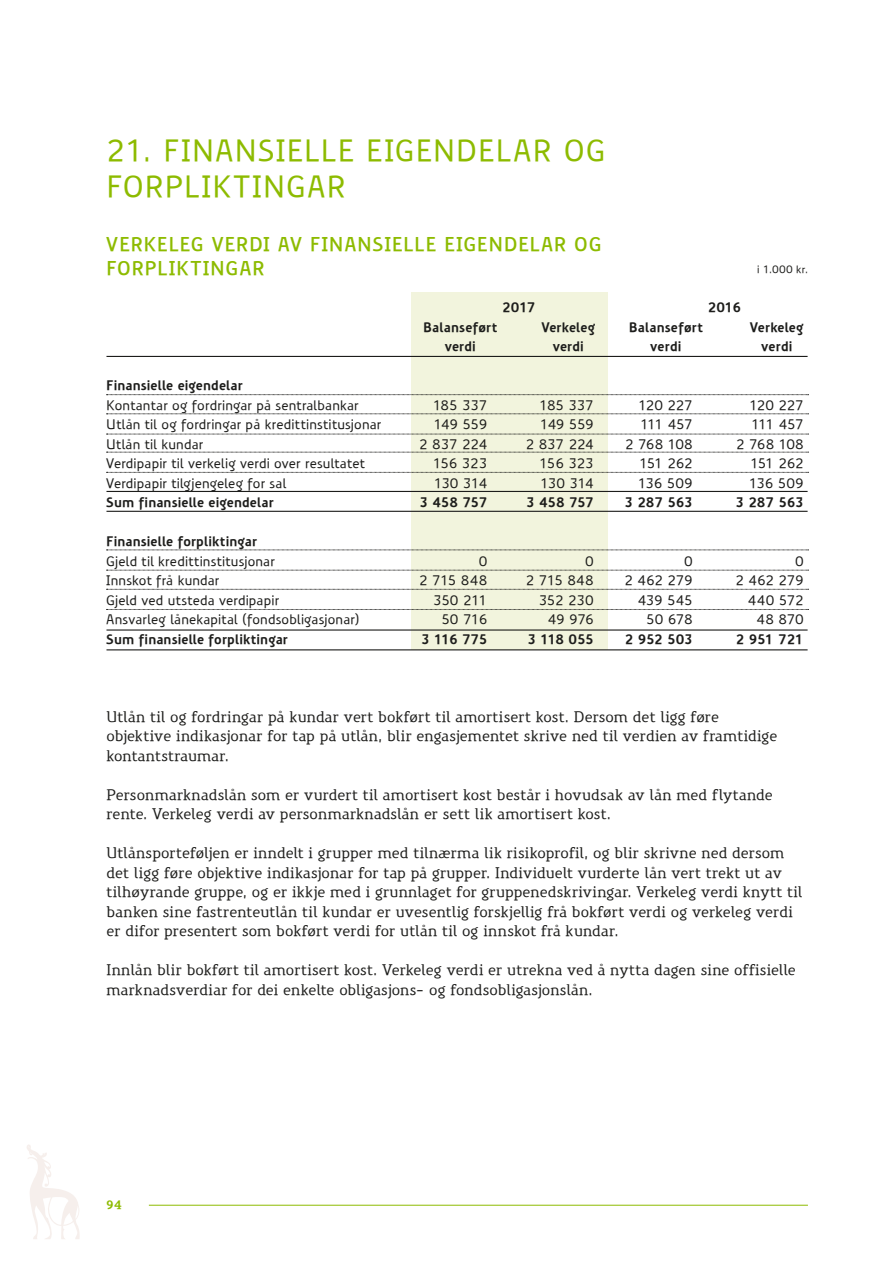
<style>
.page{position:relative;width:893px;height:1263px;background:#fff}
.page>*{position:absolute;margin:0;border:0;box-sizing:border-box;transform-origin:0 0}
.t1{font:500 30px/36px "Precious Sans";letter-spacing:.03em;color:#8dbb00}
.t2{font:600 19.5px/23.4px "Precious Sans";letter-spacing:.03em;color:#8dbb00}
.t3{font:500 15px/19.5px "Precious Serif";letter-spacing:.005em;color:#1d1d1b}
.t4{font:500 13.5px "Precious Sans";letter-spacing:.01em;color:#1d1d1b}
.t5{font:700 13.5px "Precious Sans";letter-spacing:.005em;color:#1d1d1b}
.t6{font:700 12px "Precious Serif";color:#8dbb00}
.t7{font:500 10.5px "Precious Sans";color:#1d1d1b}
</style>
<div class="page">
<hr style="left:149px;top:1205px;width:659px;height:1px;background:#8dbb00">
<svg style="left:27px;top:1145px;width:53px;height:94px"></svg>
<div style="left:411px;top:292px;width:197px;height:357px;background:#f2f4dd"></div>
<hr style="left:106px;top:356px;width:702px;height:1px;background:#1d1d1b">
<svg style="left:106px;top:414px;width:703px;height:1px"></svg>
<svg style="left:106px;top:472px;width:703px;height:1px"></svg>
<svg style="left:106px;top:570px;width:703px;height:1px"></svg>
<svg style="left:106px;top:394px;width:703px;height:1px"></svg>
<svg style="left:106px;top:609px;width:703px;height:1px"></svg>
<svg style="left:106px;top:452px;width:703px;height:1px"></svg>
<svg style="left:106px;top:550px;width:703px;height:1px"></svg>
<svg style="left:106px;top:434px;width:703px;height:1px"></svg>
<hr style="left:106px;top:491px;width:702px;height:1px;background:#1d1d1b">
<svg style="left:106px;top:589px;width:703px;height:1px"></svg>
<hr style="left:106px;top:511px;width:702px;height:1px;background:#1d1d1b">
<hr style="left:106px;top:629px;width:702px;height:2px;background:#1d1d1b">
<hr style="left:106px;top:649px;width:702px;height:1px;background:#1d1d1b">
<h1 class="t1" style="left:106px;top:132px;width:501px">21. FINANSIELLE EIGENDELAR OG<br>FORPLIKTINGAR</h1>
<h2 class="t2" style="left:106px;top:233px;width:497px">VERKELEG VERDI AV FINANSIELLE EIGENDELAR OG<br>FORPLIKTINGAR</h2>
<p class="t5" style="left:502px;top:299px;width:35px">2017</p>
<p class="t5" style="left:708px;top:299px;width:35px">2016</p>
<p class="t5" style="left:423px;top:318px;width:76px">Balanseført</p>
<p class="t5" style="left:541px;top:318px;width:55px">Verkeleg</p>
<p class="t5" style="left:629px;top:318px;width:76px">Balanseført</p>
<p class="t5" style="left:750px;top:318px;width:55px">Verkeleg</p>
<p class="t5" style="left:445px;top:338px;width:33px">verdi</p>
<p class="t5" style="left:553px;top:338px;width:33px">verdi</p>
<p class="t5" style="left:650px;top:338px;width:33px">verdi</p>
<p class="t5" style="left:761px;top:338px;width:33px">verdi</p>
<p class="t5" style="left:106px;top:377px;width:138px">Finansielle eigendelar</p>
<p class="t4" style="left:106px;top:396px;width:254px">Kontantar og fordringar på sentralbankar</p>
<p class="t4" style="left:433px;top:396px;width:56px">185 337</p>
<p class="t4" style="left:540px;top:396px;width:56px">185 337</p>
<p class="t4" style="left:638px;top:396px;width:56px">120 227</p>
<p class="t4" style="left:749px;top:396px;width:56px">120 227</p>
<p class="t4" style="left:106px;top:416px;width:277px">Utlån til og fordringar på kredittinstitusjonar</p>
<p class="t4" style="left:434px;top:416px;width:55px">149 559</p>
<p class="t4" style="left:540px;top:416px;width:55px">149 559</p>
<p class="t4" style="left:640px;top:416px;width:54px">111 457</p>
<p class="t4" style="left:751px;top:416px;width:54px">111 457</p>
<p class="t4" style="left:106px;top:435px;width:98px">Utlån til kundar</p>
<p class="t4" style="left:419px;top:435px;width:70px">2 837 224</p>
<p class="t4" style="left:526px;top:435px;width:70px">2 837 224</p>
<p class="t4" style="left:625px;top:435px;width:69px">2 768 108</p>
<p class="t4" style="left:736px;top:435px;width:69px">2 768 108</p>
<p class="t4" style="left:106px;top:455px;width:260px">Verdipapir til verkelig verdi over resultatet</p>
<p class="t4" style="left:433px;top:455px;width:56px">156 323</p>
<p class="t4" style="left:540px;top:455px;width:56px">156 323</p>
<p class="t4" style="left:639px;top:455px;width:55px">151 262</p>
<p class="t4" style="left:750px;top:455px;width:55px">151 262</p>
<p class="t4" style="left:106px;top:474px;width:181px">Verdipapir tilgjengeleg for sal</p>
<p class="t4" style="left:434px;top:474px;width:55px">130 314</p>
<p class="t4" style="left:540px;top:474px;width:55px">130 314</p>
<p class="t4" style="left:638px;top:474px;width:56px">136 509</p>
<p class="t4" style="left:749px;top:474px;width:56px">136 509</p>
<p class="t5" style="left:106px;top:494px;width:169px">Sum finansielle eigendelar</p>
<p class="t5" style="left:420px;top:494px;width:69px">3 458 757</p>
<p class="t5" style="left:526px;top:494px;width:69px">3 458 757</p>
<p class="t5" style="left:624px;top:494px;width:70px">3 287 563</p>
<p class="t5" style="left:735px;top:494px;width:70px">3 287 563</p>
<p class="t5" style="left:106px;top:533px;width:152px">Finansielle forpliktingar</p>
<p class="t4" style="left:106px;top:552px;width:170px">Gjeld til kredittinstitusjonar</p>
<p class="t4" style="left:479px;top:552px;width:10px">0</p>
<p class="t4" style="left:585px;top:552px;width:10px">0</p>
<p class="t4" style="left:684px;top:552px;width:10px">0</p>
<p class="t4" style="left:795px;top:552px;width:10px">0</p>
<p class="t4" style="left:106px;top:572px;width:115px">Innskot frå kundar</p>
<p class="t4" style="left:419px;top:572px;width:70px">2 715 848</p>
<p class="t4" style="left:526px;top:572px;width:70px">2 715 848</p>
<p class="t4" style="left:624px;top:572px;width:70px">2 462 279</p>
<p class="t4" style="left:735px;top:572px;width:70px">2 462 279</p>
<p class="t4" style="left:106px;top:591px;width:174px">Gjeld ved utsteda verdipapir</p>
<p class="t4" style="left:433px;top:591px;width:56px">350 211</p>
<p class="t4" style="left:539px;top:591px;width:57px">352 230</p>
<p class="t4" style="left:638px;top:591px;width:57px">439 545</p>
<p class="t4" style="left:748px;top:591px;width:58px">440 572</p>
<p class="t4" style="left:106px;top:611px;width:255px">Ansvarleg lånekapital (fondsobligasjonar)</p>
<p class="t4" style="left:441px;top:611px;width:47px">50 716</p>
<p class="t4" style="left:548px;top:611px;width:47px">49 976</p>
<p class="t4" style="left:646px;top:611px;width:48px">50 678</p>
<p class="t4" style="left:757px;top:611px;width:49px">48 870</p>
<p class="t5" style="left:106px;top:630px;width:183px">Sum finansielle forpliktingar</p>
<p class="t5" style="left:421px;top:630px;width:68px">3 116 775</p>
<p class="t5" style="left:527px;top:630px;width:68px">3 118 055</p>
<p class="t5" style="left:625px;top:630px;width:70px">2 952 503</p>
<p class="t5" style="left:736px;top:630px;width:70px">2 951 721</p>
<p class="t7" style="left:757px;top:263px;width:52px">i 1.000 kr.</p>
<p class="t3" style="left:106px;top:707px;width:672px">Utlån til og fordringar på kundar vert bokført til amortisert kost. Dersom det ligg føre objektive indikasjonar for tap på utlån, blir engasjementet skrive ned til verdien av framtidige kontantstraumar.</p>
<p class="t3" style="left:106px;top:785px;width:668px">Personmarknadslån som er vurdert til amortisert kost består i hovudsak av lån med flytande rente. Verkeleg verdi av personmarknadslån er sett lik amortisert kost.</p>
<p class="t3" style="left:106px;top:843px;width:697px">Utlånsporteføljen er inndelt i grupper med tilnærma lik risikoprofil, og blir skrivne ned dersom det ligg føre objektive indikasjonar for tap på grupper. Individuelt vurderte lån vert trekt ut av tilhøyrande gruppe, og er ikkje med i grunnlaget for gruppenedskrivingar. Verkeleg verdi knytt til banken sine fastrenteutlån til kundar er uvesentlig forskjellig frå bokført verdi og verkeleg verdi er difor presentert som bokført verdi for utlån til og innskot frå kundar.</p>
<p class="t3" style="left:106px;top:960px;width:691px">Innlån blir bokført til amortisert kost. Verkeleg verdi er utrekna ved å nytta dagen sine offisielle marknadsverdiar for dei enkelte obligasjons- og fondsobligasjonslån.</p>
<p class="t6" style="left:106px;top:1197px;width:17px">94</p>
</div>
